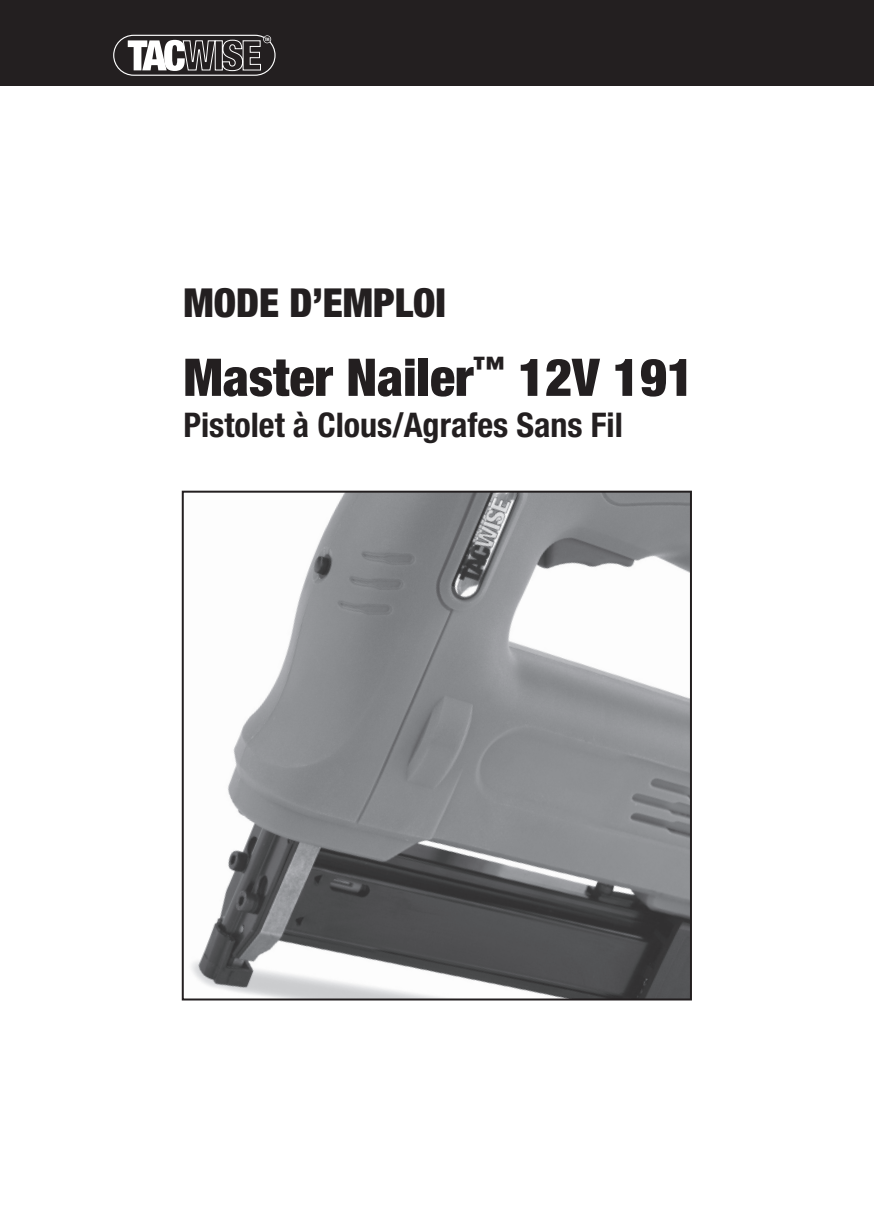
<style>
.page{position:relative;width:874px;height:1225px;background:#fff}
.page>*{position:absolute;margin:0;border:0;box-sizing:border-box;transform-origin:0 0}
.t1{font:900 condensed 52px "Helvetica Neue LT Pro";color:#231f20}
.t2{font:900 condensed 40px "Helvetica Neue LT Pro";color:#231f20}
.t3{font:700 condensed 34px "Helvetica Neue LT Pro";color:#231f20}
.t4{font:700 condensed 5px "Myriad Pro";color:#fff}
</style>
<div class="page">
<div style="left:0;top:0;width:873px;height:85px;background:#231f20"></div>
<img style="left:191px;top:494px;width:497px;height:503px">
<div style="left:182px;top:491px;width:509px;height:509px;border:2px solid #231f20"></div>
<div style="left:113px;top:35px;width:162px;height:41px;border:1px solid #fff;border-radius:20px"></div>
<svg style="left:128px;top:35px;width:143px;height:37px"></svg>
<p class="t4" style="left:264px;top:36px;width:7px">TM</p>
<p class="t2" style="left:183px;top:279px;width:264px">MODE D’EMPLOI</p>
<h1 class="t1" style="left:183px;top:346px;width:512px">Master Nailer<sup>™</sup> 12V 191</h1>
<p class="t3" style="left:183px;top:404px;width:441px">Pistolet à Clous/Agrafes Sans Fil</p>
</div>
